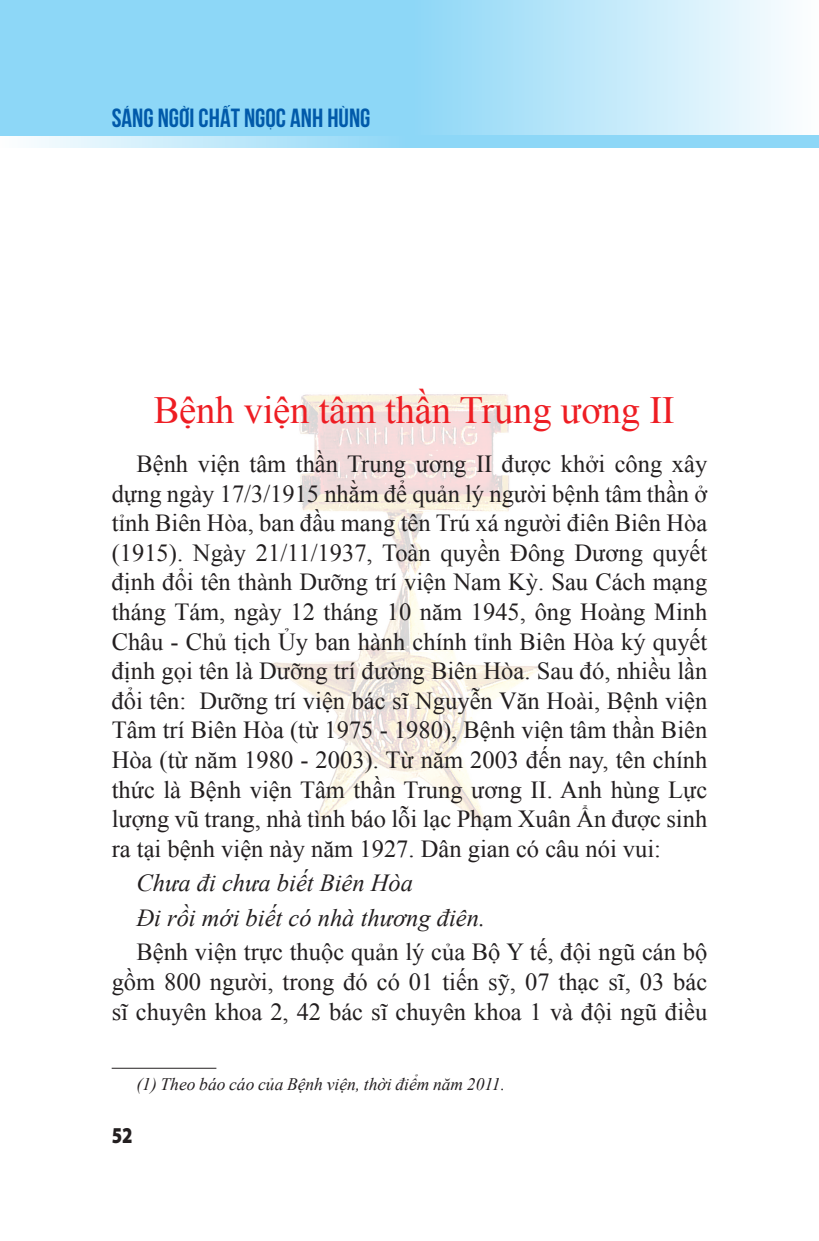
<style>
.page{position:relative;width:819px;height:1241px;background:#fff}
.page>*{position:absolute;margin:0;border:0;box-sizing:border-box;transform-origin:0 0}
.t1{font:38.5px "Times New Roman";letter-spacing:-.005em;color:#ee1d23}
.t2{font:26.25px "VL Bebas Neue Z Small";color:#015aaa}
.t3{font:24.5px/29.6px "Times New Roman";color:#231f20;text-align:justify}
.t4{font:italic 24.5px/34.5px "Times New Roman";color:#231f20}
.t5{font:900 22.75px "Myriad Pro";color:#231f20;scale:.8 1}
.t6{font:italic 17.5px "Times New Roman";color:#231f20}
</style>
<div class="page">
<svg style="left:0;top:0;width:786px;height:135px;background:#a5dff8"></svg>
<svg style="left:0;top:135px;width:818px;height:13px;background:#a7dff8"></svg>
<img style="left:271px;top:394px;width:269px;height:431px">
<hr style="left:112px;top:1067px;width:104px;height:1px;background:#231f20">
<p class="t2" style="left:112px;top:104px;width:260px">SÁNG NGỜI CHẤT NGỌC ANH HÙNG</p>
<h1 class="t1" style="left:154px;top:384px;width:522px">Bệnh viện tâm thần Trung ương II</h1>
<p class="t3" style="left:112px;top:448px;width:597px;text-indent:25px">Bệnh viện tâm thần Trung ương II được khởi công xây dựng ngày 17/3/1915 nhằm để quản lý người bệnh tâm thần ở tỉnh Biên Hòa, ban đầu mang tên Trú xá người điên Biên Hòa (1915). Ngày 21/11/1937, Toàn quyền Đông Dương quyết định đổi tên thành Dưỡng trí viện Nam Kỳ. Sau Cách mạng tháng Tám, ngày 12 tháng 10 năm 1945, ông Hoàng Minh Châu - Chủ tịch Ủy ban hành chính tỉnh Biên Hòa ký quyết định gọi tên là Dưỡng trí đường Biên Hòa. Sau đó, nhiều lần đổi tên: Dưỡng trí viện bác sĩ Nguyễn Văn Hoài, Bệnh viện Tâm trí Biên Hòa (từ 1975 - 1980), Bệnh viện tâm thần Biên Hòa (từ năm 1980 - 2003). Từ năm 2003 đến nay, tên chính thức là Bệnh viện Tâm thần Trung ương II. Anh hùng Lực lượng vũ trang, nhà tình báo lỗi lạc Phạm Xuân Ẩn được sinh ra tại bệnh viện này năm 1927. Dân gian có câu nói vui:</p>
<p class="t4" style="left:136px;top:865px;width:350px">Chưa đi chưa biết Biên Hòa<br>Đi rồi mới biết có nhà thương điên.</p>
<p class="t3" style="left:112px;top:936px;width:597px;text-indent:25px">Bệnh viện trực thuộc quản lý của Bộ Y tế, đội ngũ cán bộ gồm 800 người, trong đó có 01 tiến sỹ, 07 thạc sĩ, 03 bác sĩ chuyên khoa 2, 42 bác sĩ chuyên khoa 1 và đội ngũ điều</p>
<p class="t6" style="left:136px;top:1071px;width:370px">(1) Theo báo cáo của Bệnh viện, thời điểm năm 2011.</p>
<p class="t5" style="left:112px;top:1119px;width:28px">52</p>
</div>
